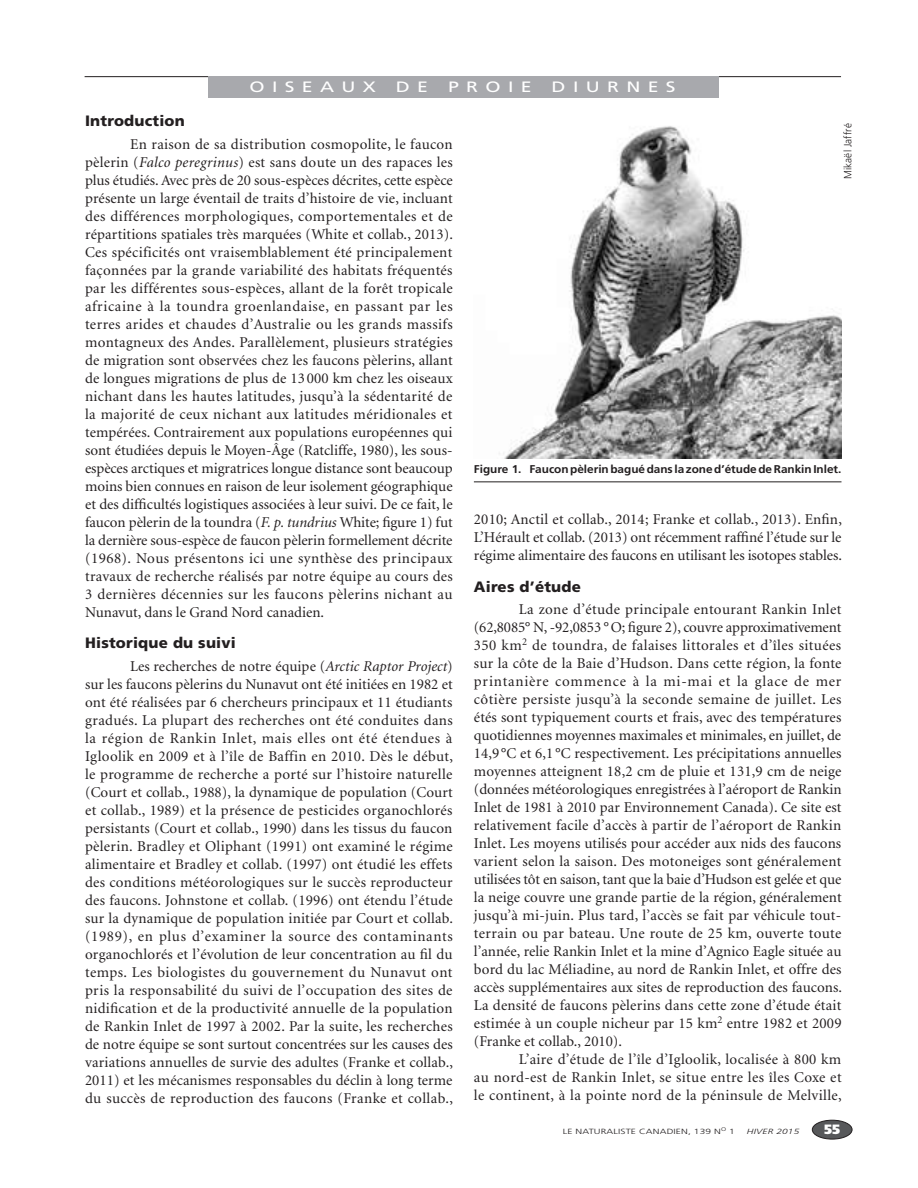
<style>
.page{position:relative;width:918px;height:1188px;background:#fff}
.page>*{position:absolute;margin:0;border:0;box-sizing:border-box;transform-origin:0 0}
.t1{font:15px/18px "Minion";letter-spacing:.01em;color:#231f20;text-align:justify}
.t2{font:900 15px "Frutiger";letter-spacing:.015em;color:#231f20}
.t3{font:15px "Frutiger";letter-spacing:.375em;color:#fff;scale:1.3 1}
.t4{font:900 13.5px "Frutiger";color:#fff}
.t5{font:700 11.25px "Frutiger";color:#231f20;scale:1.05 1}
.t6{font:300 10.5px "Frutiger";letter-spacing:.015em;color:#231f20;scale:.95 1}
.t7{font:300 7.5px "Frutiger";letter-spacing:.015em;color:#231f20;scale:1.35 1}
.t8{font:italic 300 7.5px "Frutiger";letter-spacing:.015em;color:#231f20;scale:1.35 1}
.s1{font-style:italic}
</style>
<div class="page">
<hr style="left:85px;top:76px;width:756px;height:1px;background:#231f20">
<div style="left:208px;top:76px;width:510px;height:22px;background:#a8a9ad"></div>
<div style="left:812px;top:1120px;width:40px;height:19px;background:#57585a;border-radius:50%"></div>
<div style="left:812px;top:1120px;width:40px;height:19px;border:1px solid #231f20;border-radius:50%"></div>
<img style="left:499px;top:126px;width:342px;height:332px">
<hr style="left:474px;top:481px;width:367px;height:1px;background:#231f20">
<p class="t3" style="left:250px;top:78px;width:99px">OISEAUX</p>
<p class="t3" style="left:396px;top:78px;width:26px">D E</p>
<p class="t3" style="left:448px;top:78px;width:66px">PROIE</p>
<p class="t3" style="left:552px;top:78px;width:97px">DIURNES</p>
<p class="t2" style="left:85px;top:112px;width:101px">Introduction</p>
<p class="t1" style="left:85px;top:136px;width:370px;text-align:left;text-indent:45px">En raison de sa distribution cosmopolite, le faucon pèlerin (<span class="s1">Falco peregrinus</span>) est sans doute un des rapaces les plus étudiés. Avec près de 20 sous-espèces décrites, cette espèce présente un large éventail de traits d’histoire de vie, incluant des différences morphologiques, comportementales et de répartitions spatiales très marquées (White et collab., 2013).<br>Ces spécificités ont vraisemblablement été principalement façonnées par la grande variabilité des habitats fréquentés par les différentes sous-espèces, allant de la forêt tropicale africaine à la toundra groenlandaise, en passant par les terres arides et chaudes d’Australie ou les grands massifs montagneux des Andes. Parallèlement, plusieurs stratégies de migration sont observées chez les faucons pèlerins, allant de longues migrations de plus de 13 000 km chez les oiseaux nichant dans les hautes latitudes, jusqu’à la sédentarité de la majorité de ceux nichant aux latitudes méridionales et tempérées. Contrairement aux populations européennes qui sont étudiées depuis le Moyen-Âge (Ratcliffe, 1980), les sous&shy;espèces arctiques et migratrices longue distance sont beaucoup moins bien connues en raison de leur isolement géographique et des difficultés logistiques associées à leur suivi. De ce fait, le faucon pèlerin de la toundra (<span class="s1">F. p. tundrius</span> White; figure 1) fut la dernière sous-espèce de faucon pèlerin formellement décrite (1968). Nous présentons ici une synthèse des principaux travaux de recherche réalisés par notre équipe au cours des 3 dernières décennies sur les faucons pèlerins nichant au Nunavut, dans le Grand Nord canadien.</p>
<p class="t2" style="left:85px;top:634px;width:152px">Historique du suivi</p>
<p class="t1" style="left:85px;top:658px;width:370px;text-indent:45px">Les recherches de notre équipe (<span class="s1">Arctic Raptor Project</span>) sur les faucons pèlerins du Nunavut ont été initiées en 1982 et ont été réalisées par 6 chercheurs principaux et 11 étudiants gradués. La plupart des recherches ont été conduites dans la région de Rankin Inlet, mais elles ont été étendues à Igloolik en 2009 et à l’île de Baffin en 2010. Dès le début, le programme de recherche a porté sur l’histoire naturelle (Court et collab., 1988), la dynamique de population (Court et collab., 1989) et la présence de pesticides organochlorés persistants (Court et collab., 1990) dans les tissus du faucon pèlerin. Bradley et Oliphant (1991) ont examiné le régime alimentaire et Bradley et collab. (1997) ont étudié les effets des conditions météorologiques sur le succès reproducteur des faucons. Johnstone et collab. (1996) ont étendu l’étude sur la dynamique de population initiée par Court et collab. (1989), en plus d’examiner la source des contaminants organochlorés et l’évolution de leur concentration au fil du temps. Les biologistes du gouvernement du Nunavut ont pris la responsabilité du suivi de l’occupation des sites de nidification et de la productivité annuelle de la population de Rankin Inlet de 1997 à 2002. Par la suite, les recherches de notre équipe se sont surtout concentrées sur les causes des variations annuelles de survie des adultes (Franke et collab., 2011) et les mécanismes responsables du déclin à long terme du succès de reproduction des faucons (Franke et collab.,</p>
<p class="t6" style="left:842px;top:179px;width:60px;rotate:-90deg">Mikaël Jaffré</p>
<p class="t5" style="left:474px;top:462px;width:352px">Figure 1. Faucon pèlerin bagué dans la zone d’étude de Rankin Inlet.</p>
<p class="t1" style="left:474px;top:511px;width:370px">2010; Anctil et collab., 2014; Franke et collab., 2013). Enfin, L’Hérault et collab. (2013) ont récemment raffiné l’étude sur le régime alimentaire des faucons en utilisant les isotopes stables.</p>
<p class="t2" style="left:474px;top:578px;width:109px">Aires d’étude</p>
<p class="t1" style="left:474px;top:601px;width:370px;text-align:left;text-indent:45px">La zone d’étude principale entourant Rankin Inlet (62,8085° N, -92,0853 °O; figure 2), couvre approximativement 350 km<sup>2</sup> de toundra, de falaises littorales et d’îles situées sur la côte de la Baie d’Hudson. Dans cette région, la fonte printanière commence à la mi-mai et la glace de mer côtière persiste jusqu’à la seconde semaine de juillet. Les étés sont typiquement courts et frais, avec des températures quotidiennes moyennes maximales et minimales, en juillet, de 14,9 °C et 6,1 °C respectivement. Les précipitations annuelles moyennes atteignent 18,2 cm de pluie et 131,9 cm de neige (données météorologiques enregistrées à l’aéroport de Rankin Inlet de 1981 à 2010 par Environnement Canada). Ce site est relativement facile d’accès à partir de l’aéroport de Rankin Inlet. Les moyens utilisés pour accéder aux nids des faucons varient selon la saison. Des motoneiges sont généralement utilisées tôt en saison, tant que la baie d’Hudson est gelée et que la neige couvre une grande partie de la région, généralement jusqu’à mi-juin. Plus tard, l’accès se fait par véhicule tout&shy;terrain ou par bateau. Une route de 25 km, ouverte toute l’année, relie Rankin Inlet et la mine d’Agnico Eagle située au bord du lac Méliadine, au nord de Rankin Inlet, et offre des accès supplémentaires aux sites de reproduction des faucons.<br>La densité de faucons pèlerins dans cette zone d’étude était estimée à un couple nicheur par 15 km<sup>2</sup> entre 1982 et 2009 (Franke et collab., 2010).</p>
<p class="t1" style="left:474px;top:1051px;width:370px;text-indent:45px">L’aire d’étude de l’île d’Igloolik, localisée à 800 km au nord-est de Rankin Inlet, se situe entre les îles Coxe et le continent, à la pointe nord de la péninsule de Melville,</p>
<p class="t7" style="left:563px;top:1127px;width:129px">LE NATURALISTE CANADIEN, 139 N<sup>O</sup> 1</p>
<p class="t8" style="left:747px;top:1127px;width:40px">HIVER 2015</p>
<p class="t4" style="left:824px;top:1121px;width:17px">55</p>
</div>
